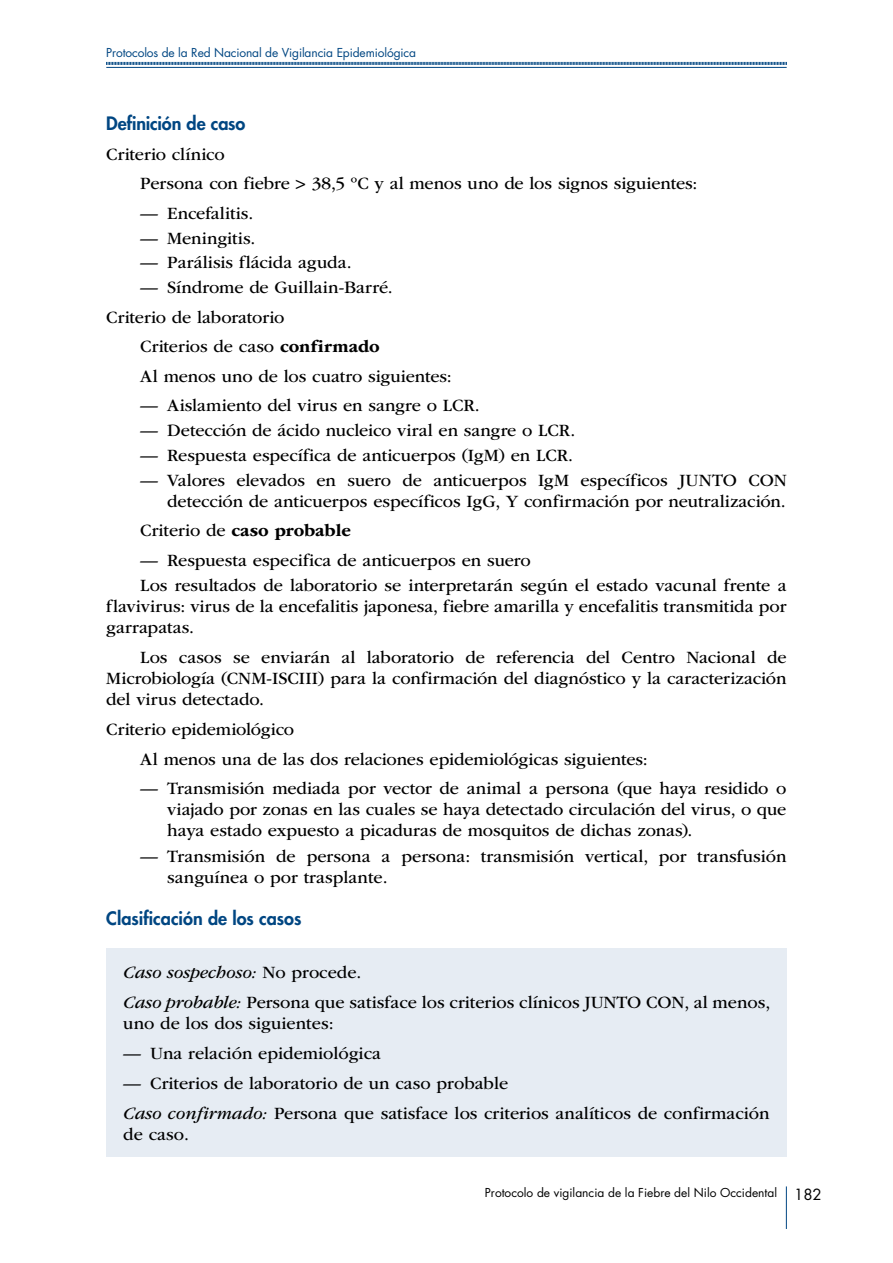
<style>
.page{position:relative;width:893px;height:1263px;background:#fff}
.page>*{position:absolute;margin:0;border:0;box-sizing:border-box;transform-origin:0 0}
.GENERAL-VINETA-NIVEL{font:18px/21px "ITC Garamond Std";color:#000}
.GENERAL-PARRAFO-1{font:18px/21px "ITC Garamond Std";letter-spacing:-.005em;color:#000;text-align:justify}
.GENERAL-NIVEL-3{font:800 18px "Futura Std";color:#004682}
.GENERAL-PARRAFO-2{font:18px "ITC Garamond Std";letter-spacing:-.005em;color:#000}
.GENERAL-PARRAFO-1-AN{font:700 18px "ITC Garamond Std";color:#000}
.GENERAL-PARRAFO-2-AN{font:18px "ITC Garamond Std";letter-spacing:-.01em;color:#000}
.t1{font:12px "Futura Std";color:#000}
.t2{font:12px "Futura Std";letter-spacing:-.01em;color:#004682}
.s1{font-weight:700}
.s2{font-weight:400}
.s3{font-style:italic}
.s4{font-size:15px}
</style>
<div class="page">
<hr style="left:786px;top:1186px;width:1px;height:43px;background:#004682">
<svg style="left:106px;top:61px;width:681px;height:4px"></svg>
<hr style="left:106px;top:67px;width:681px;height:1px;background:#004682">
<div style="left:106px;top:948px;width:681px;height:209px;background:#e6ecf3"></div>
<p class="t2" style="left:106px;top:45px;width:311px">Protocolos de la Red Nacional de Vigilancia Epidemiológica</p>
<p class="GENERAL-NIVEL-3" style="left:106px;top:112px;width:141px">Definición de caso</p>
<p class="GENERAL-PARRAFO-2" style="left:106px;top:144px;width:120px">Criterio clínico</p>
<p class="GENERAL-PARRAFO-1" style="left:140px;top:173px;width:559px">Persona con fiebre &gt; 38,5 ºC y al menos uno de los signos siguientes:</p>
<p class="GENERAL-VINETA-NIVEL" style="left:140px;top:203px;width:114px">— Encefalitis.</p>
<p class="GENERAL-VINETA-NIVEL" style="left:140px;top:227px;width:117px">— Meningitis.</p>
<p class="GENERAL-VINETA-NIVEL" style="left:140px;top:252px;width:213px">— Parálisis flácida aguda.</p>
<p class="GENERAL-VINETA-NIVEL" style="left:140px;top:277px;width:254px">— Síndrome de Guillain-Barré.</p>
<p class="GENERAL-PARRAFO-2-AN" style="left:106px;top:307px;width:180px">Criterio de laboratorio</p>
<p class="GENERAL-PARRAFO-1" style="left:140px;top:336px;width:241px">Criterios de caso <span class="s1">confirmado</span></p>
<p class="GENERAL-PARRAFO-1" style="left:140px;top:365px;width:313px">Al menos uno de los cuatro siguientes:</p>
<p class="GENERAL-VINETA-NIVEL" style="left:140px;top:395px;width:341px">— Aislamiento del virus en sangre o LCR.</p>
<p class="GENERAL-VINETA-NIVEL" style="left:140px;top:420px;width:436px">— Detección de ácido nucleico viral en sangre o LCR.</p>
<p class="GENERAL-VINETA-NIVEL" style="left:140px;top:445px;width:434px">— Respuesta específica de anticuerpos (IgM) en LCR.</p>
<p class="GENERAL-VINETA-NIVEL" style="left:140px;top:469px;width:648px;text-align:right">— Valores elevados en suero de anticuerpos IgM específicos JUNTO CON detección de anticuerpos específicos IgG, Y confirmación por neutralización.</p>
<p class="GENERAL-PARRAFO-1-AN" style="left:140px;top:520px;width:212px"><span class="s2">Criterio de</span> caso probable</p>
<p class="GENERAL-VINETA-NIVEL" style="left:140px;top:550px;width:392px">— Respuesta especifica de anticuerpos en suero</p>
<p class="GENERAL-PARRAFO-1" style="left:106px;top:575px;width:682px;text-indent:34px">Los resultados de laboratorio se interpretarán según el estado vacunal frente a flavivirus: virus de la encefalitis japonesa, fiebre amarilla y encefalitis transmitida por garrapatas.</p>
<p class="GENERAL-PARRAFO-1" style="left:106px;top:647px;width:682px;text-indent:34px">Los casos se enviarán al laboratorio de referencia del Centro Nacional de Microbiología (CNM-ISCIII) para la confirmación del diagnóstico y la caracterización del virus detectado.</p>
<p class="GENERAL-PARRAFO-2" style="left:106px;top:720px;width:189px">Criterio epidemiológico</p>
<p class="GENERAL-PARRAFO-1" style="left:140px;top:749px;width:509px">Al menos una de las dos relaciones epidemiológicas siguientes:</p>
<p class="GENERAL-VINETA-NIVEL" style="left:167px;top:778px;width:621px;text-align:justify;text-indent:-27px">— Transmisión mediada por vector de animal a persona (que haya residido o viajado por zonas en las cuales se haya detectado circulación del virus, o que haya estado expuesto a picaduras de mosquitos de dichas zonas).</p>
<p class="GENERAL-VINETA-NIVEL" style="left:167px;top:846px;width:621px;text-indent:-27px">— Transmisión de persona a persona: transmisión vertical, por transfusión sanguínea o por trasplante.</p>
<p class="GENERAL-NIVEL-3" style="left:106px;top:907px;width:197px">Clasificación de los casos</p>
<p class="GENERAL-VINETA-NIVEL" style="left:123px;top:957px;width:648px;line-height:30px"><span class="s3">Caso sospechoso:</span> No procede.<br><span class="s3">Caso probable:</span> Persona que satisface los criterios clínicos JUNTO CON, al menos,</p>
<p class="GENERAL-VINETA-NIVEL" style="left:123px;top:1013px;width:212px">uno de los dos siguientes:</p>
<p class="GENERAL-VINETA-NIVEL" style="left:123px;top:1043px;width:259px">— Una relación epidemiológica</p>
<p class="GENERAL-VINETA-NIVEL" style="left:123px;top:1068px;width:648px;line-height:30px">— Criterios de laboratorio de un caso probable<br><span class="s3">Caso confirmado:</span> Persona que satisface los criterios analíticos de confirmación</p>
<p class="GENERAL-VINETA-NIVEL" style="left:123px;top:1124px;width:67px">de caso.</p>
<p class="t1" style="left:485px;top:1185px;width:338px">Protocolo de vigilancia de la Fiebre del Nilo Occidental <span class="s4">182</span></p>
</div>
